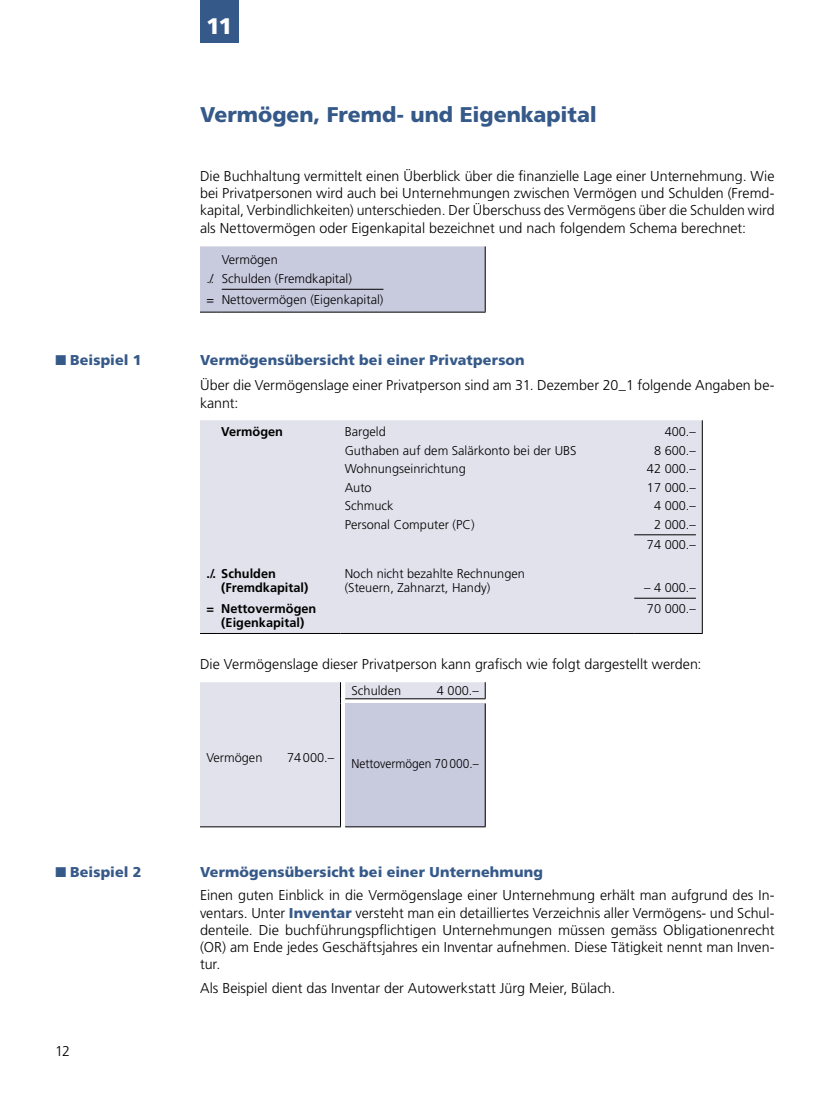
<style>
.page{position:relative;width:830px;height:1106px;background:#fff}
.page>*{position:absolute;margin:0;border:0;box-sizing:border-box;transform-origin:0 0}
.t1{font:900 22.5px "Frutiger LT Pro";color:#fff}
.t2{font:900 21.3px "Frutiger LT Pro";color:#355989}
.t3{font:300 14.25px/17.2px "Frutiger LT Pro";color:#000;text-align:justify}
.t4{font:900 14.25px "Frutiger LT Pro";letter-spacing:.01em;color:#355989}
.t5{font:300 12.75px/18.5px "Frutiger LT Pro";color:#000}
.t6{font:700 12.75px/20.7px "Frutiger LT Pro";color:#000}
.t7{font:300 12.75px "Frutiger LT Pro";color:#000;scale:.94 1}
.s1{font-weight:900;color:#355989}
</style>
<div class="page">
<div style="left:200px;top:0;width:38px;height:43px;background:#355989"></div>
<div style="left:200px;top:246px;width:285px;height:67px;background:#c8cade"></div>
<hr style="left:222px;top:312px;width:263px;height:1px;background:#000">
<hr style="left:222px;top:289px;width:161px;height:1px;background:#000">
<div style="left:200px;top:420px;width:501px;height:213px;background:#e2e2ed"></div>
<hr style="left:701px;top:420px;width:1px;height:213px;background:#000">
<svg style="left:200px;top:633px;width:17px;height:1px"></svg>
<hr style="left:217px;top:633px;width:123px;height:1px;background:#000">
<hr style="left:340px;top:633px;width:294px;height:1px;background:#000">
<hr style="left:634px;top:633px;width:68px;height:1px;background:#000">
<hr style="left:634px;top:534px;width:61px;height:1px;background:#000">
<hr style="left:634px;top:598px;width:61px;height:1px;background:#000">
<div style="left:200px;top:682px;width:285px;height:144px;background:#e2e2ed"></div>
<div style="left:345px;top:703px;width:140px;height:123px;background:#c8cade"></div>
<svg style="left:340px;top:682px;width:1px;height:21px"></svg>
<hr style="left:340px;top:703px;width:1px;height:123px;background:#000">
<hr style="left:200px;top:826px;width:141px;height:1px;background:#000">
<svg style="left:484px;top:682px;width:1px;height:16px"></svg>
<hr style="left:345px;top:698px;width:140px;height:1px;background:#000">
<hr style="left:484px;top:703px;width:1px;height:123px;background:#000">
<hr style="left:345px;top:826px;width:140px;height:1px;background:#000">
<p class="t4" style="left:55px;top:351px;width:88px">■ Beispiel 1</p>
<p class="t4" style="left:55px;top:863px;width:88px">■ Beispiel 2</p>
<p class="t3" style="left:55px;top:1042px;width:16px">12</p>
<h1 class="t1" style="left:206px;top:13px;width:27px">11</h1>
<h2 class="t2" style="left:200px;top:102px;width:398px">Vermögen, Fremd- und Eigenkapital</h2>
<p class="t3" style="left:200px;top:167px;width:576px">Die Buchhaltung vermittelt einen Überblick über die finanzielle Lage einer Unternehmung. Wie bei Privatpersonen wird auch bei Unternehmungen zwischen Vermögen und Schulden (Fremd&shy;kapital, Verbindlichkeiten) unterschieden. Der Überschuss des Ver mögens über die Schulden wird als Nettovermögen oder Eigen kapital bezeichnet und nach folgendem Schema berechnet:</p>
<p class="t5" style="left:206px;top:268px;width:10px;line-height:20.7px">./. =</p>
<p class="t5" style="left:222px;top:251px;width:132px">Vermögen<br>Schulden (Fremdkapital)</p>
<p class="t5" style="left:222px;top:290px;width:163px">Nettovermögen (Eigenkapital)</p>
<p class="t4" style="left:200px;top:351px;width:326px">Vermögensübersicht bei einer Privatperson</p>
<p class="t3" style="left:200px;top:377px;width:576px">Über die Vermögenslage einer Privatperson sind am 31. Dezember 20_1 folgende Anga ben be&shy;kannt:</p>
<p class="t6" style="left:221px;top:421px;width:63px">Vermögen</p>
<p class="t6" style="left:206px;top:563px;width:71px">./. Schulden</p>
<p class="t6" style="left:206px;top:598px;width:9px">=</p>
<p class="t6" style="left:221px;top:577px;width:96px">(Fremdkapital)<br>Nettovermögen</p>
<p class="t6" style="left:221px;top:612px;width:84px">(Eigenkapital)</p>
<p class="t5" style="left:344px;top:423px;width:233px">Bargeld<br>Guthaben auf dem Salärkonto bei der UBS<br>Wohnungseinrichtung<br>Auto<br>Schmuck<br>Personal Computer (PC)</p>
<p class="t5" style="left:344px;top:566px;width:181px;line-height:14.2px">Noch nicht bezahlte Rechnungen (Steuern, Zahnarzt, Handy)</p>
<p class="t5" style="left:646px;top:423px;width:50px;text-align:right">400.–<br>8 600.–<br>42 000.–<br>17 000.–<br>4 000.–<br>2 000.–</p>
<p class="t5" style="left:646px;top:536px;width:50px">74 000.–</p>
<p class="t5" style="left:643px;top:577px;width:53px;line-height:20.7px">– 4 000.–<br>70 000.–</p>
<p class="t3" style="left:200px;top:656px;width:502px">Die Vermögenslage dieser Privatperson kann grafisch wie folgt dargestellt werden:</p>
<p class="t5" style="left:351px;top:681px;width:51px">Schulden</p>
<p class="t5" style="left:437px;top:681px;width:43px">4 000.–</p>
<p class="t5" style="left:206px;top:748px;width:57px">Vermögen</p>
<p class="t5" style="left:287px;top:748px;width:48px">74 000.–</p>
<p class="t7" style="left:351px;top:756px;width:137px">Nettovermögen 70 000.–</p>
<p class="t4" style="left:200px;top:863px;width:344px">Vermögensübersicht bei einer Unternehmung</p>
<p class="t3" style="left:200px;top:886px;width:576px">Einen guten Einblick in die Vermögenslage einer Unternehmung erhält man aufgrund des In&shy;ventars. Unter <span class="s1">Inventar</span> versteht man ein detailliertes Verzeichnis aller Vermögens- und Schul&shy;denteile. Die buchführungspflichtigen Unternehmungen müssen gemäss Obligationenrecht (OR) am Ende jedes Geschäftsjahres ein Inventar aufnehmen. Diese Tätigkeit nennt man Inven - tur.</p>
<p class="t3" style="left:200px;top:979px;width:416px">Als Beispiel dient das Inventar der Autowerkstatt Jürg Meier, Bülach.</p>
</div>
